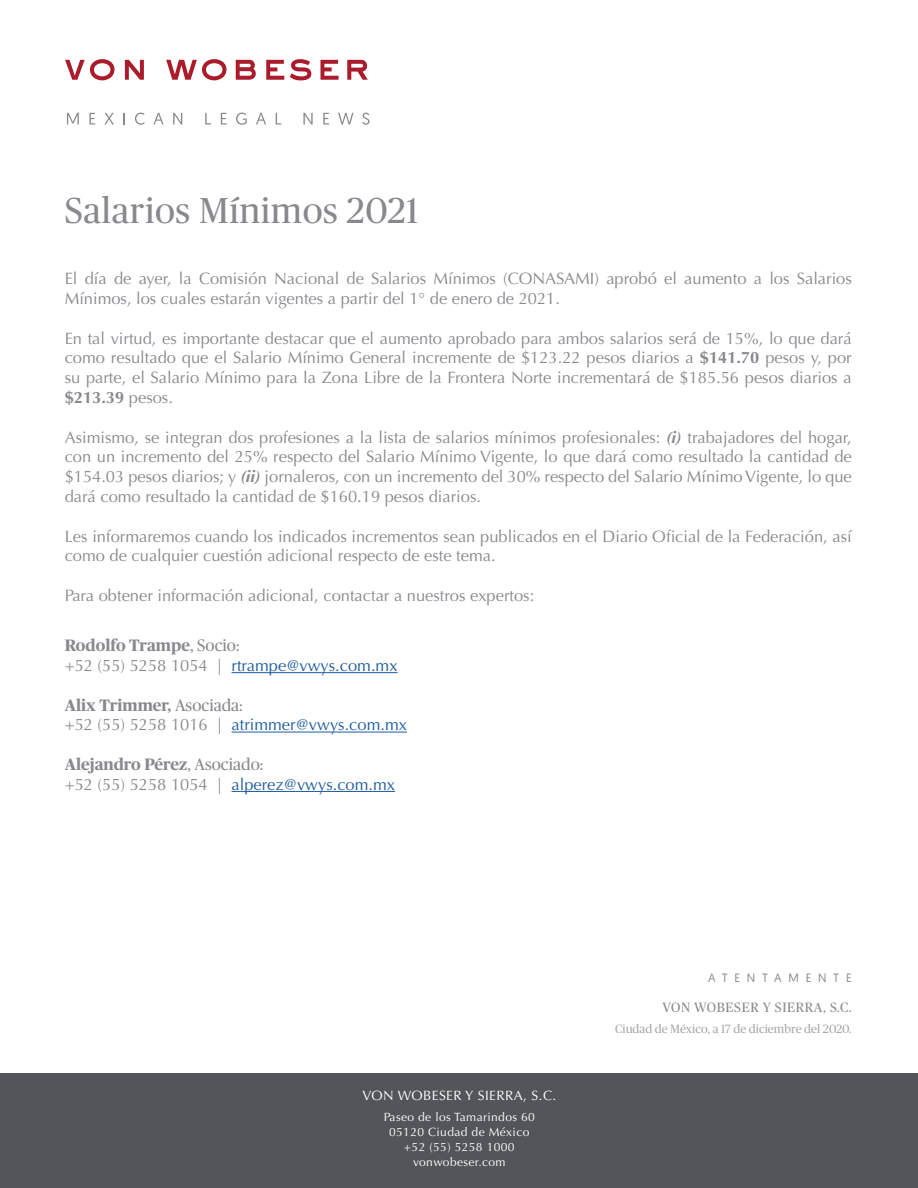
<style>
.page{position:relative;width:918px;height:1188px;background:#fff}
.page>*{position:absolute;margin:0;border:0;box-sizing:border-box;transform-origin:0 0}
.t1{font:36px "Publico";letter-spacing:.015em;color:#88898d}
.texto_general{font:16.5px/19.8px "Optima";color:#88898d}
.t2{font:16.5px "Optima";color:#1f5d9e}
.t3{font:700 16.5px "Publico";color:#88898d}
.t4{font:13.5px "Publico";letter-spacing:.05em;color:#88898d}
.t5{font:13.5px "Optima";letter-spacing:.03em;color:#fff}
.t6{font:12px "Optima";letter-spacing:.03em;color:#fff}
.t7{font:12px "Publico";color:#a8a8a8}
.t8{font:12px "Geomanist";letter-spacing:.56em;color:#88898d}
.s1{font-weight:700}
.s2{font-weight:700;font-style:italic}
.s3{font-weight:400}
.s4{color:#88898d}
</style>
<div class="page">
<svg style="left:65px;top:59px;width:49px;height:21px"></svg>
<svg style="left:125px;top:60px;width:19px;height:20px"></svg>
<svg style="left:166px;top:59px;width:60px;height:21px"></svg>
<svg style="left:236px;top:60px;width:20px;height:20px"></svg>
<svg style="left:266px;top:60px;width:18px;height:20px"></svg>
<svg style="left:290px;top:59px;width:21px;height:21px"></svg>
<svg style="left:321px;top:60px;width:18px;height:20px"></svg>
<svg style="left:347px;top:60px;width:21px;height:20px"></svg>
<svg style="left:67px;top:113px;width:12px;height:11px"></svg>
<svg style="left:89px;top:113px;width:6px;height:11px"></svg>
<svg style="left:104px;top:113px;width:10px;height:11px"></svg>
<svg style="left:135px;top:113px;width:10px;height:12px"></svg>
<svg style="left:153px;top:113px;width:11px;height:11px"></svg>
<svg style="left:173px;top:113px;width:9px;height:11px"></svg>
<svg style="left:205px;top:113px;width:6px;height:11px"></svg>
<svg style="left:221px;top:113px;width:6px;height:11px"></svg>
<svg style="left:236px;top:113px;width:11px;height:12px"></svg>
<svg style="left:256px;top:113px;width:10px;height:11px"></svg>
<svg style="left:276px;top:113px;width:5px;height:11px"></svg>
<svg style="left:303px;top:113px;width:10px;height:11px"></svg>
<svg style="left:323px;top:113px;width:6px;height:11px"></svg>
<svg style="left:338px;top:113px;width:16px;height:11px"></svg>
<svg style="left:362px;top:113px;width:8px;height:12px"></svg>
<hr style="left:232px;top:672px;width:166px;height:1px;background:#1f5d9e">
<hr style="left:232px;top:732px;width:175px;height:1px;background:#1f5d9e">
<hr style="left:232px;top:791px;width:163px;height:1px;background:#1f5d9e">
<div style="left:0;top:1074px;width:918px;height:114px;background:#53555a"></div>
<p class="t1" style="left:65px;top:185px;width:355px">Salarios Mínimos 2021</p>
<p class="texto_general" style="left:65px;top:269px;width:789px">El día de ayer, la Comisión Nacional de Salarios Mínimos (CONASAMI) aprobó el aumento a los Salarios<br>Mínimos, los cuales estarán vigentes a partir del 1° de enero de 2021.</p>
<p class="texto_general" style="left:65px;top:328px;width:789px;text-align:justify">En tal virtud, es importante destacar que el aumento aprobado para ambos salarios será de 15%, lo que dará como resultado que el Salario Mínimo General incremente de $123.22 pesos diarios a <span class="s1">$141.70</span> pesos y, por su parte, el Salario Mínimo para la Zona Libre de la Frontera Norte incrementará de $185.56 pesos diarios a <span class="s1">$213.39</span> pesos.</p>
<p class="texto_general" style="left:65px;top:427px;width:789px;text-align:justify">Asimismo, se integran dos profesiones a la lista de salarios mínimos profesionales: <span class="s2">(i)</span> trabajadores del hogar, con un incremento del 25% respecto del Salario Mínimo Vigente, lo que dará como resultado la cantidad de $154.03 pesos diarios; y <span class="s2">(ii)</span> jornaleros, con un incremento del 30% respecto del Salario Mínimo Vigente, lo que dará como resultado la cantidad de $160.19 pesos diarios.</p>
<p class="texto_general" style="left:65px;top:526px;width:789px">Les informaremos cuando los indicados incrementos sean publicados en el Diario Oficial de la Federación, así como de cualquier cuestión adicional respecto de este tema.</p>
<p class="texto_general" style="left:65px;top:586px;width:471px">Para obtener información adicional, contactar a nuestros expertos:</p>
<p class="t3" style="left:65px;top:634px;width:176px">Rodolfo Trampe<span class="s3">, Socio:</span></p>
<p class="t2" style="left:65px;top:656px;width:334px"><span class="s4">+52 (55) 5258 1054</span> <span class="s4">|</span> rtrampe@vwys.com.mx</p>
<p class="t3" style="left:65px;top:693px;width:180px">Alix Trimmer, <span class="s3">Asociada:</span></p>
<p class="t2" style="left:65px;top:715px;width:344px"><span class="s4">+52 (55) 5258 1016</span> <span class="s4">|</span> atrimmer@vwys.com.mx</p>
<p class="t3" style="left:65px;top:753px;width:200px">Alejandro Pérez<span class="s3">, Asociado:</span></p>
<p class="t2" style="left:65px;top:775px;width:332px"><span class="s4">+52 (55) 5258 1054</span> <span class="s4">|</span> alperez@vwys.com.mx</p>
<p class="t5" style="left:362px;top:1088px;width:195px">VON WOBESER Y SIERRA, S.C.</p>
<p class="t6" style="left:384px;top:1110px;width:153px">Paseo de los Tamarindos 60</p>
<p class="t6" style="left:389px;top:1125px;width:142px">05120 Ciudad de México</p>
<p class="t6" style="left:404px;top:1140px;width:112px">+52 (55) 5258 1000</p>
<p class="t6" style="left:413px;top:1155px;width:94px">vonwobeser.com</p>
<p class="t8" style="left:708px;top:970px;width:145px">ATENTAMENTE</p>
<p class="t4" style="left:662px;top:998px;width:191px">VON WOBESER Y SIERRA, S.C.</p>
<p class="t7" style="left:615px;top:1020px;width:238px">Ciudad de México, a 17 de diciembre del 2020.</p>
</div>
